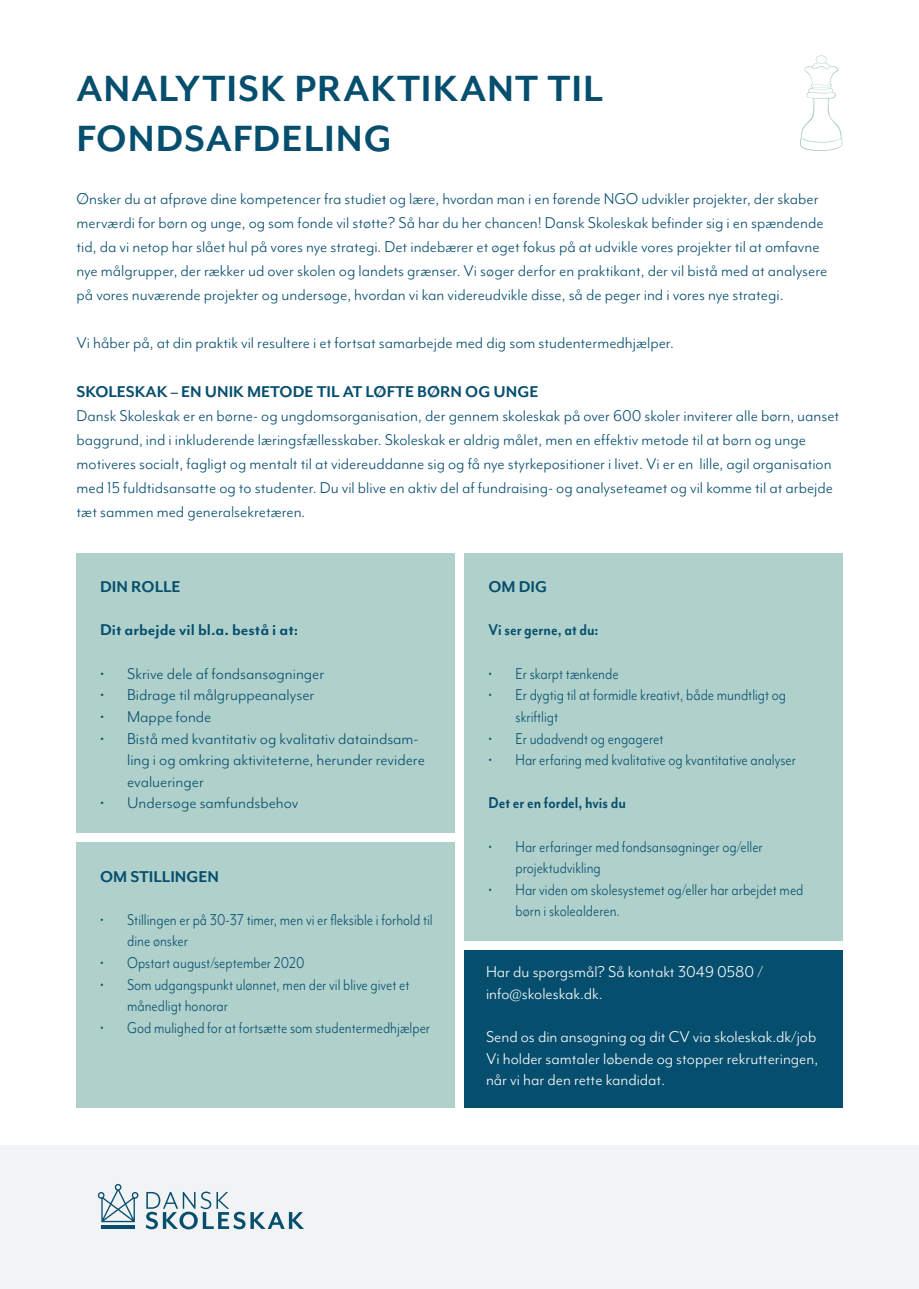
<style>
.page{position:relative;width:919px;height:1289px;background:#fff}
.page>*{position:absolute;margin:0;border:0;box-sizing:border-box;transform-origin:0 0}
.t1{font:700 42px/50.4px "Mr Eaves Mod OT";letter-spacing:.02em;color:#064e6e}
.t2{font:18px/24px "Mr Eaves Mod OT";color:#064e6e}
.t3{font:18px/21.6px "Mr Eaves Mod OT";color:#064e6e;scale:.87 1}
.t4{font:18px/21.6px "Mr Eaves Mod OT";color:#fff}
.t5{font:700 18px "Mr Eaves Mod OT";color:#064e6e}
.t6{font:700 18px "Mr Eaves Mod OT";color:#064e6e;scale:.87 1}
</style>
<div class="page">
<div style="left:0;top:1145px;width:918px;height:143px;background:#f2f3f4"></div>
<div style="left:464px;top:949px;width:378px;height:158px;background:#064e6e"></div>
<div style="left:77px;top:553px;width:377px;height:279px;background:#b0d1cb"></div>
<div style="left:77px;top:842px;width:377px;height:265px;background:#b0d1cb"></div>
<div style="left:464px;top:553px;width:378px;height:388px;background:#b0d1cb"></div>
<svg style="left:146px;top:1191px;width:158px;height:38px"></svg>
<hr style="left:101px;top:1225px;width:34px;height:3px;background:#064e6e">
<svg style="left:98px;top:1184px;width:40px;height:38px"></svg>
<svg style="left:800px;top:55px;width:42px;height:96px"></svg>
<h1 class="t1" style="left:77px;top:63px;width:527px">ANALYTISK PRAKTIKANT TIL<br>FONDSAFDELING</h1>
<p class="t2" style="left:77px;top:187px;width:752px">Ønsker du at afprøve dine kompetencer fra studiet og lære, hvordan man i en førende NGO udvikler projekter, der skaber merværdi for børn og unge, og som fonde vil støtte? Så har du her chancen! Dansk Skoleskak befinder sig i en spændende tid, da vi netop har slået hul på vores nye strategi. Det indebærer et øget fokus på at udvikle vores projekter til at omfavne nye målgrupper, der rækker ud over skolen og landets grænser. Vi søger derfor en praktikant, der vil bistå med at analysere på vores nuværende projekter og undersøge, hvordan vi kan videreudvikle disse, så de peger ind i vores nye strategi.</p>
<p class="t2" style="left:77px;top:331px;width:598px">Vi håber på, at din praktik vil resultere i et fortsat samarbejde med dig som studentermedhjælper.</p>
<p class="t5" style="left:77px;top:381px;width:463px">SKOLESKAK – EN UNIK METODE TIL AT LØFTE BØRN OG UNGE</p>
<p class="t2" style="left:77px;top:403px;width:764px">Dansk Skoleskak er en børne- og ungdomsorganisation, der gennem skoleskak på over 600 skoler inviterer alle børn, uanset baggrund, ind i inkluderende læringsfællesskaber. Skoleskak er aldrig målet, men en effektiv metode til at børn og unge motiveres socialt, fagligt og mentalt til at videreuddanne sig og få nye styrkepositioner i livet. Vi er en lille, agil organisation med 15 fuldtidsansatte og to studenter. Du vil blive en aktiv del af fundraising- og analyseteamet og vil komme til at arbejde tæt sammen med generalsekretæren.</p>
<p class="t5" style="left:100px;top:577px;width:82px">DIN ROLLE</p>
<p class="t5" style="left:100px;top:620px;width:200px">Dit arbejde vil bl.a. bestå i at:</p>
<p class="t2" style="left:100px;top:661px;width:226px">• Skrive dele af fondsansøgninger</p>
<p class="t2" style="left:100px;top:683px;width:216px">• Bidrage til målgruppeanalyser</p>
<p class="t2" style="left:100px;top:704px;width:113px">• Mappe fonde</p>
<p class="t2" style="left:127px;top:727px;width:299px;line-height:21.6px;text-indent:-27px">• Bistå med kvantitativ og kvalitativ dataindsam&shy;ling i og omkring aktiviteterne, herunder revidere evalueringer</p>
<p class="t2" style="left:100px;top:791px;width:200px">• Undersøge samfundsbehov</p>
<p class="t5" style="left:100px;top:866px;width:120px">OM STILLINGEN</p>
<p class="t3" style="left:127px;top:908px;width:352px;text-indent:-27px">• Stillingen er på 30-37 timer, men vi er fleksible i forhold til dine ønsker</p>
<p class="t3" style="left:100px;top:952px;width:236px">• Opstart august/september 2020</p>
<p class="t3" style="left:127px;top:973px;width:326px;text-indent:-27px">• Som udgangspunkt ulønnet, men der vil blive givet et månedligt honorar</p>
<p class="t3" style="left:100px;top:1016px;width:381px">• God mulighed for at fortsætte som studentermedhjælper</p>
<p class="t5" style="left:488px;top:577px;width:60px">OM DIG</p>
<p class="t6" style="left:488px;top:620px;width:128px">Vi ser gerne, at du:</p>
<p class="t3" style="left:488px;top:662px;width:151px">• Er skarpt tænkende</p>
<p class="t3" style="left:515px;top:684px;width:312px;text-indent:-27px">• Er dygtig til at formidle kreativt, både mundtligt og skriftligt</p>
<p class="t3" style="left:488px;top:727px;width:202px">• Er udadvendt og engageret</p>
<p class="t3" style="left:488px;top:749px;width:355px">• Har erfaring med kvalitative og kvantitative analyser</p>
<p class="t6" style="left:488px;top:793px;width:159px">Det er en fordel, hvis du</p>
<p class="t3" style="left:515px;top:835px;width:286px;text-indent:-27px">• Har erfaringer med fondsansøgninger og/eller projektudvikling</p>
<p class="t3" style="left:515px;top:878px;width:332px;text-indent:-27px">• Har viden om skolesystemet og/eller har arbejdet med børn i skolealderen.</p>
<p class="t4" style="left:486px;top:961px;width:278px">Har du spørgsmål? Så kontakt 3049 0580 / info@skoleskak.dk.</p>
<p class="t4" style="left:486px;top:1026px;width:333px;text-align:justify">Send os din ansøgning og dit CV via skoleskak.dk/job Vi holder samtaler løbende og stopper rekrutteringen, når vi har den rette kandidat.</p>
</div>
